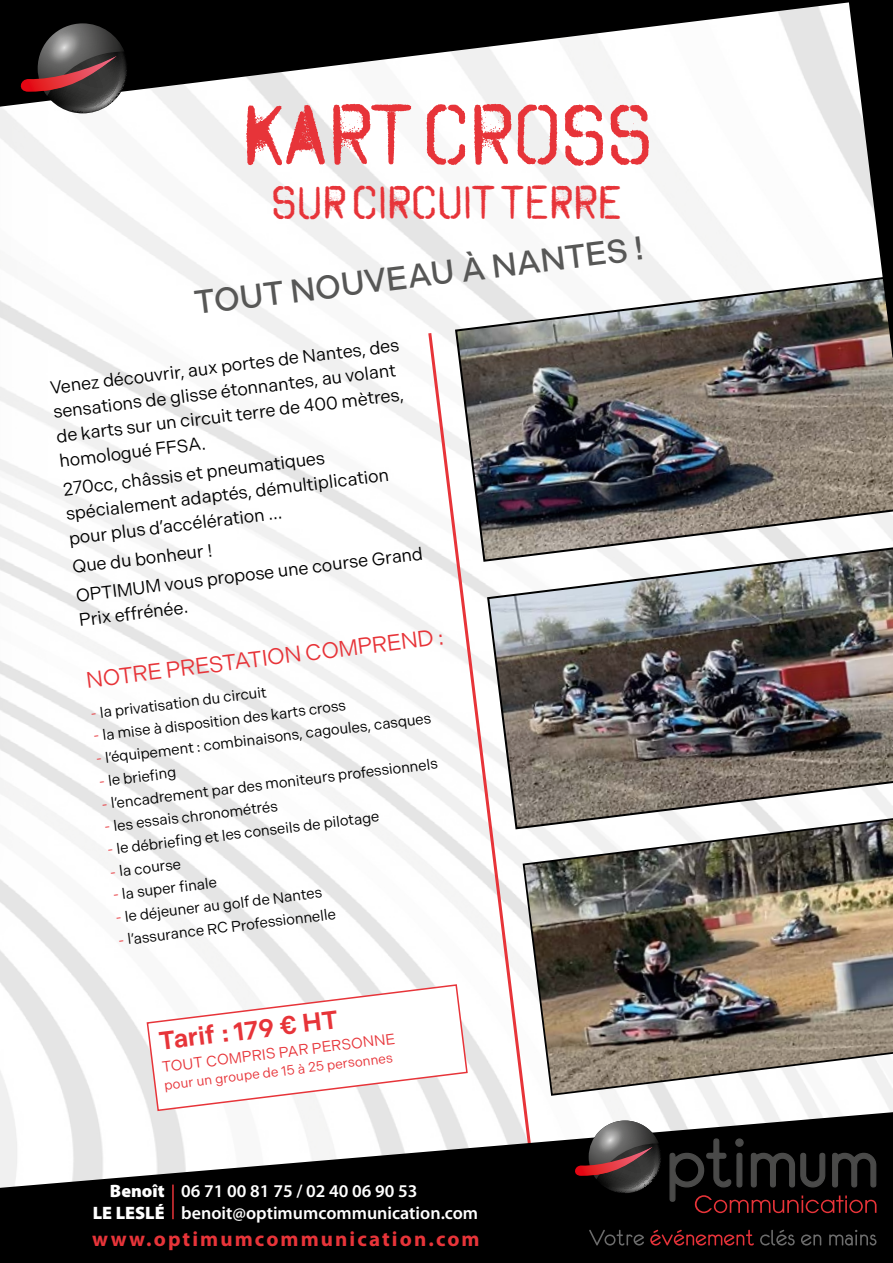
<style>
.page{position:relative;width:893px;height:1263px;background:#fff}
.page>*{position:absolute;margin:0;border:0;box-sizing:border-box;transform-origin:0 0}
.t1{font:87px "Octin Spraypaint A Rg";color:#e73439}
.t2{font:48px "Octin Spraypaint A Rg";color:#e73439}
.t3{font:500 33px "Indivisible";color:#575756}
.t4{font:600 25.5px "Indivisible";color:#e73439}
.t5{font:22.5px "Indivisible";color:#e73439}
.t6{font:700 21px "Myriad Pro";letter-spacing:.1em;color:#e73439}
.t7{font:18px/24.6px "Indivisible";color:#000}
.t8{font:600 18px/21.6px "Myriad Pro";color:#fff}
.t9{font:900 18px/21.6px "Myriad Pro";color:#fff;text-align:right}
.t10{font:15px "Indivisible";color:#000}
.t11{font:15px "Indivisible";color:#e73439}
.t12{font:13.5px "Indivisible";color:#e73439}
.s1{color:#e73439}
</style>
<div class="page">
<img style="left:0;top:111px;width:893px;height:1000px">
<img style="left:534px;top:830px;width:359px;height:267px">
<img style="left:454px;top:271px;width:439px;height:268px">
<img style="left:534px;top:539px;width:359px;height:291px">
<svg style="left:426px;top:330px;width:108px;height:781px"></svg>
<svg style="left:146px;top:983px;width:323px;height:128px"></svg>
<svg style="left:0;top:1111px;width:893px;height:152px;fill:#000"></svg>
<svg style="left:669px;top:1137px;width:208px;height:76px;background:#191111"></svg>
<svg style="left:572px;top:1120px;width:89px;height:73px;background:#615051"></svg>
<svg style="left:760px;top:1230px;width:116px;height:15px;background:#1b1b1b"></svg>
<svg style="left:650px;top:1230px;width:104px;height:15px;background:#3f0d0f"></svg>
<svg style="left:589px;top:1230px;width:55px;height:15px"></svg>
<svg style="left:846px;top:111px;width:47px;height:247px"></svg>
<svg style="left:0;top:0;width:893px;height:111px"></svg>
<svg style="left:17px;top:23px;width:111px;height:90px;background:#574747"></svg>
<hr style="left:172px;top:1184px;width:2px;height:35px;background:#e73439">
<h1 class="t1" style="left:241px;top:85px;width:413px">KART CROSS</h1>
<h2 class="t2" style="left:271px;top:175px;width:352px">SUR CIRCUIT TERRE</h2>
<h3 class="t3" style="left:192px;top:284px;width:454px;rotate:-7deg">TOUT NOUVEAU À NANTES !</h3>
<p class="t7" style="left:49px;top:375px;width:353px;rotate:-7deg">Venez découvrir, aux portes de Nantes, des sensations de glisse étonnantes, au volant de karts sur un circuit terre de 400 mètres, homologué FFSA.</p>
<p class="t7" style="left:61px;top:477px;width:327px;rotate:-7deg">270cc, châssis et pneumatiques spécialement adaptés, démultiplication pour plus d’accélération …</p>
<p class="t7" style="left:71px;top:553px;width:351px;line-height:28.8px;rotate:-7deg">Que du bonheur !<br>OPTIMUM vous propose une course Grand</p>
<p class="t7" style="left:77px;top:608px;width:111px;rotate:-7deg">Prix effrénée.</p>
<h3 class="t5" style="left:85px;top:667px;width:361px;rotate:-7deg">NOTRE PRESTATION COMPREND :</h3>
<p class="t10" style="left:89px;top:705px;width:179px;rotate:-7deg"><span class="s1">-</span> la privatisation du circuit</p>
<p class="t10" style="left:92px;top:728px;width:256px;rotate:-7deg"><span class="s1">-</span> la mise à disposition des karts cross</p>
<p class="t10" style="left:95px;top:750px;width:339px;rotate:-7deg"><span class="s1">-</span> l’équipement : combinaisons, cagoules, casques</p>
<p class="t10" style="left:98px;top:773px;width:80px;rotate:-7deg"><span class="s1">-</span> le briefi ng</p>
<p class="t10" style="left:101px;top:796px;width:340px;rotate:-7deg"><span class="s1">-</span> l’encadrement par des moniteurs professionnels</p>
<p class="t10" style="left:103px;top:818px;width:176px;rotate:-7deg"><span class="s1">-</span> les essais chronométrés</p>
<p class="t10" style="left:106px;top:841px;width:276px;rotate:-7deg"><span class="s1">-</span> le débriefi ng et les conseils de pilotage</p>
<p class="t10" style="left:109px;top:864px;width:73px;rotate:-7deg"><span class="s1">-</span> la course</p>
<p class="t10" style="left:112px;top:886px;width:107px;rotate:-7deg"><span class="s1">-</span> la super fi nale</p>
<p class="t10" style="left:114px;top:909px;width:210px;rotate:-7deg"><span class="s1">-</span> le déjeuner au golf de Nantes</p>
<p class="t10" style="left:117px;top:932px;width:221px;rotate:-7deg"><span class="s1">-</span> l’assurance RC Professionnelle</p>
<h3 class="t4" style="left:157px;top:1026px;width:182px;rotate:-7deg">Tarif : 179 € HT</h3>
<p class="t11" style="left:161px;top:1058px;width:236px;rotate:-7deg">TOUT COMPRIS PAR PERSONNE</p>
<p class="t12" style="left:163px;top:1078px;width:231px;rotate:-7deg">pour un groupe de 15 à 25 personnes</p>
<p class="t9" style="left:93px;top:1181px;width:73px">Benoît<br>LE LESLÉ</p>
<p class="t8" style="left:181px;top:1181px;width:298px">06 71 00 81 75 / 02 40 06 90 53 benoit@optimumcommunication.com</p>
<h3 class="t6" style="left:92px;top:1227px;width:389px">www.optimumcommunication.com</h3>
</div>
